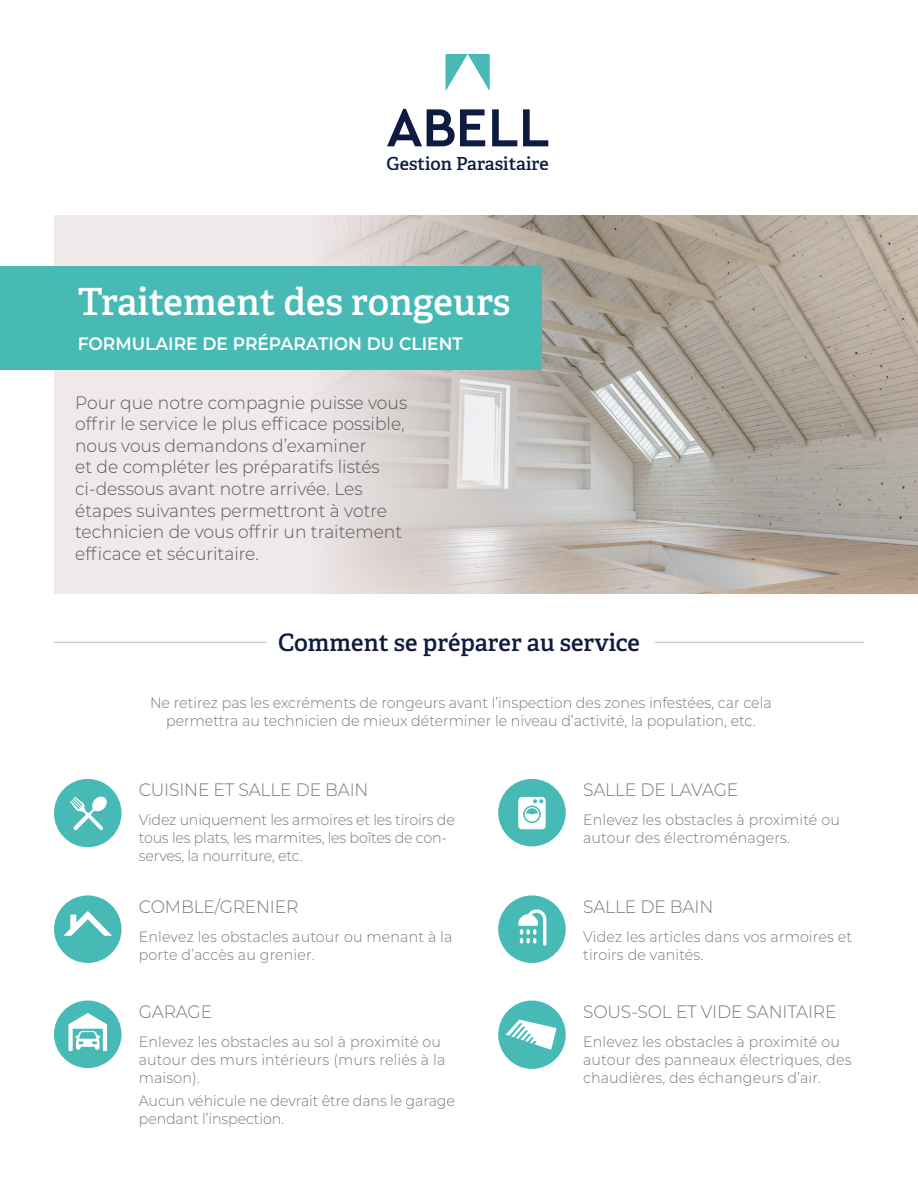
<style>
.page{position:relative;width:918px;height:1188px;background:#fff}
.page>*{position:absolute;margin:0;border:0;box-sizing:border-box;transform-origin:0 0}
.t1{font:600 37.5px "Adelle";color:#fff}
.t2{font:600 24px "Adelle";color:#0e1b40}
.t3{font:300 18px/21.6px "Montserrat";color:#57585a;scale:.95 1}
.t4{font:300 18px "Montserrat";letter-spacing:-.01em;color:#76787b;scale:.95 1}
.t5{font:600 18px "Montserrat";color:#fff;scale:.95 1}
.t6{font:600 18px "Adelle";letter-spacing:.005em;color:#0e1b40}
.t7{font:300 15px/18px "Montserrat";color:#76787b;scale:.95 1}
</style>
<div class="page">
<div style="left:54px;top:215px;width:864px;height:379px;background:#f0e9ea"></div>
<img style="left:325px;top:215px;width:593px;height:379px">
<div style="left:0;top:266px;width:541px;height:104px;background:#47bab5"></div>
<hr style="left:54px;top:642px;width:213px;height:1px;background:#d1d2d4">
<hr style="left:655px;top:642px;width:209px;height:1px;background:#d1d2d4">
<div style="left:54px;top:895px;width:68px;height:68px;background:#47bab5;border-radius:50%"></div>
<svg style="left:54px;top:779px;width:68px;height:68px"></svg>
<div style="left:498px;top:1001px;width:68px;height:68px;background:#47bab5;border-radius:50%"></div>
<svg style="left:506px;top:1020px;width:51px;height:30px"></svg>
<div style="left:498px;top:895px;width:68px;height:68px;background:#47bab5;border-radius:50%"></div>
<svg style="left:518px;top:909px;width:28px;height:37px"></svg>
<div style="left:498px;top:779px;width:68px;height:67px;background:#47bab5;border-radius:50%"></div>
<svg style="left:518px;top:797px;width:28px;height:32px"></svg>
<svg style="left:63px;top:911px;width:49px;height:25px"></svg>
<div style="left:54px;top:1001px;width:68px;height:67px;background:#47bab5;border-radius:50%"></div>
<svg style="left:68px;top:1013px;width:39px;height:38px"></svg>
<svg style="left:446px;top:54px;width:44px;height:37px"></svg>
<svg style="left:387px;top:109px;width:98px;height:37px"></svg>
<svg style="left:523px;top:109px;width:25px;height:37px"></svg>
<svg style="left:492px;top:109px;width:25px;height:37px"></svg>
<p class="t6" style="left:387px;top:152px;width:164px">Gestion Parasitaire</p>
<h1 class="t1" style="left:78px;top:278px;width:434px">Traitement des rongeurs</h1>
<p class="t5" style="left:78px;top:330px;width:407px">FORMULAIRE DE PRÉPARATION DU CLIENT</p>
<p class="t3" style="left:75px;top:391px;width:351px">Pour que notre compagnie puisse vous offrir le service le plus efficace possible, nous vous demandons d’examiner<br>et de compléter les préparatifs listés ci-dessous avant notre arrivée. Les étapes suivantes permettront à votre technicien de vous offrir un traitement efficace et sécuritaire.</p>
<h2 class="t2" style="left:278px;top:628px;width:363px">Comment se préparer au service</h2>
<p class="t7" style="left:150px;top:693px;width:656px;text-align:center">Ne retirez pas les excréments de rongeurs avant l’inspection des zones infestées, car cela permettra au technicien de mieux déterminer le niveau d’activité, la population, etc.</p>
<p class="t4" style="left:139px;top:778px;width:243px">CUISINE ET SALLE DE BAIN</p>
<p class="t7" style="left:139px;top:810px;width:334px">Videz uniquement les armoires et les tiroirs de tous les plats, les marmites, les boîtes de con&shy;serves, la nourriture, etc.</p>
<p class="t4" style="left:139px;top:894px;width:169px">COMBLE/GRENIER</p>
<p class="t7" style="left:139px;top:927px;width:332px">Enlevez les obstacles autour ou menant à la porte d’accès au grenier.</p>
<p class="t4" style="left:139px;top:999px;width:79px">GARAGE</p>
<p class="t7" style="left:139px;top:1032px;width:324px">Enlevez les obstacles au sol à proximité ou autour des murs intérieurs (murs reliés à la maison).</p>
<p class="t7" style="left:139px;top:1091px;width:334px">Aucun véhicule ne devrait être dans le garage pendant l’inspection.</p>
<p class="t4" style="left:583px;top:778px;width:165px">SALLE DE LAVAGE</p>
<p class="t7" style="left:583px;top:810px;width:272px">Enlevez les obstacles à proximité ou autour des électroménagers.</p>
<p class="t4" style="left:583px;top:894px;width:138px">SALLE DE BAIN</p>
<p class="t7" style="left:583px;top:927px;width:285px">Videz les articles dans vos armoires et tiroirs de vanités.</p>
<p class="t4" style="left:583px;top:999px;width:268px">SOUS-SOL ET VIDE SANITAIRE</p>
<p class="t7" style="left:583px;top:1032px;width:284px">Enlevez les obstacles à proximité ou autour des panneaux électriques, des chaudières, des échangeurs d’air.</p>
</div>
